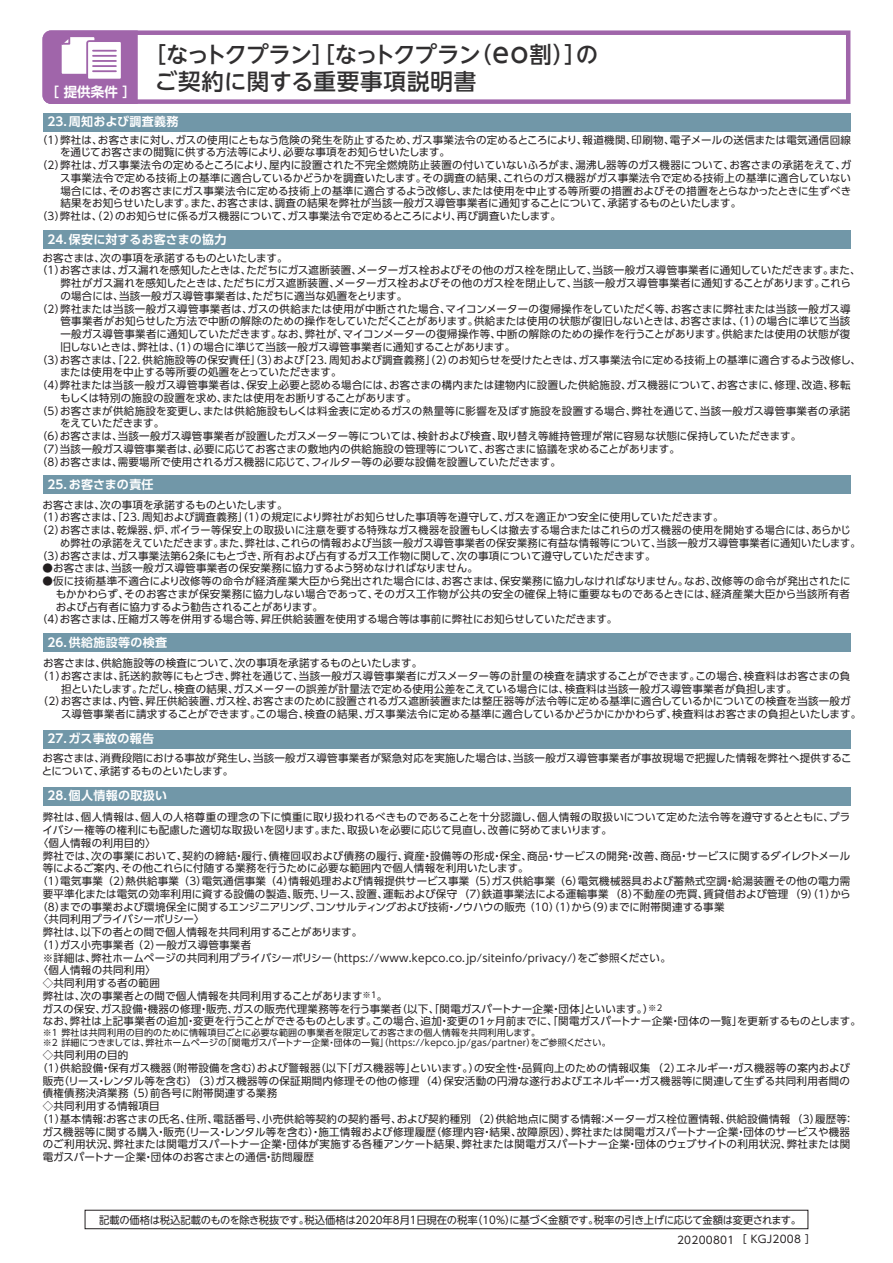
<style>
.page{position:relative;width:893px;height:1263px;background:#fff}
.page>*{position:absolute;margin:0;border:0;box-sizing:border-box;transform-origin:0 0}
.t1{font:500 22.5px/27.2px "UD Shin Go NT Pro";letter-spacing:.005em;color:#312f30}
.t2{font:700 13.5px "UD Shin Go NT Pro De";color:#fff}
.t3{font:700 12px "UD Shin Go Pro De";letter-spacing:.025em;color:#fff}
.t4{font:10.5px/12.8px "UD Shin Go Pro";letter-spacing:.01em;color:#231f20}
.t5{font:10.5px "UD Shin Go Pro";letter-spacing:.03em;color:#231f20}
.t6{font:10.5px "UD Shin Go NT Pro";letter-spacing:-.015em;color:#231f20}
.t7{font:10.5px "UD Shin Go Pro";letter-spacing:-.02em;color:#231f20}
.t8{font:10.5px "UD Shin Go NT Pro";letter-spacing:.025em;color:#231f20}
.t9{font:10.5px "UD Shin Go Pro";letter-spacing:-.01em;color:#231f20}
.t10{font:10.5px "UD Shin Go Pro";letter-spacing:-.015em;color:#231f20}
.t11{font:9px/10.5px "UD Shin Go Pro";letter-spacing:.025em;color:#231f20}
.s1{font-size:27px}
.s2{font-family:"UD Shin Go NT Pro De"}
</style>
<div class="page">
<svg style="left:138px;top:30px;width:712px;height:74px"></svg>
<svg style="left:43px;top:30px;width:95px;height:74px;background:#af7eb8"></svg>
<div style="left:86px;top:40px;width:37px;height:41px;background:#a065aa;border:6px solid #a065aa"></div>
<div style="left:88px;top:42px;width:33px;height:37px;background:#fff;border:2px solid #fff"></div>
<hr style="left:93px;top:50px;width:23px;height:2px;background:#a065aa">
<hr style="left:93px;top:55px;width:23px;height:2px;background:#a065aa">
<hr style="left:93px;top:60px;width:23px;height:2px;background:#a065aa">
<hr style="left:93px;top:65px;width:23px;height:2px;background:#a065aa">
<hr style="left:93px;top:70px;width:23px;height:2px;background:#a065aa">
<div style="left:43px;top:113px;width:807px;height:18px;background:#7197a8"></div>
<div style="left:43px;top:230px;width:807px;height:19px;background:#7197a8"></div>
<div style="left:43px;top:475px;width:807px;height:19px;background:#7197a8"></div>
<div style="left:43px;top:634px;width:807px;height:18px;background:#7197a8"></div>
<div style="left:43px;top:730px;width:807px;height:18px;background:#7197a8"></div>
<div style="left:43px;top:787px;width:807px;height:18px;background:#7197a8"></div>
<div style="left:85px;top:1210px;width:723px;height:19px;border:1px solid #231f20"></div>
<h1 class="t1" style="left:155px;top:40px;width:445px;text-indent:-11px">［なっトクプラン］［なっトクプラン（<span class="s1">eo</span>割）］のご契約に関する重要事項説明書</h1>
<p class="t3" style="left:48px;top:112px;width:132px"><span class="s2">23．</span>周知および調査義務</p>
<p class="t2" style="left:46px;top:81px;width:92px">［ 提供条件 ］</p>
<p class="t4" style="left:37px;top:133px;width:816px">（1）弊社は、お客さまに対し、ガスの使用にともなう危険の発生を防止するため、ガス事業法令の定めるところにより、報道機関、印刷物、電子メールの送信または電気通信回線</p>
<p class="t4" style="left:60px;top:146px;width:391px">を通じてお客さまの閲覧に供する方法等により、必要な事項をお知らせいたします。</p>
<p class="t4" style="left:37px;top:159px;width:816px">（2）弊社は、ガス事業法令の定めるところにより、屋内に設置された不完全燃焼防止装置の付いていないふろがま、湯沸し器等のガス機器について、お客さまの承諾をえて、ガ</p>
<p class="t4" style="left:60px;top:171px;width:792px">ス事業法令で定める技術上の基準に適合しているかどうかを調査いたします。その調査の結果、これらのガス機器がガス事業法令で定める技術上の基準に適合していない</p>
<p class="t4" style="left:60px;top:184px;width:792px">場合には、そのお客さまにガス事業法令に定める技術上の基準に適合するよう改修し、または使用を中止する等所要の措置およびその措置をとらなかったときに生ずべき</p>
<p class="t4" style="left:60px;top:197px;width:682px">結果をお知らせいたします。また、お客さまは、調査の結果を弊社が当該一般ガス導管事業者に通知することについて、承諾するものといたします。</p>
<p class="t4" style="left:37px;top:210px;width:526px">（3）弊社は、（2）のお知らせに係るガス機器について、ガス事業法令で定めるところにより、再び調査いたします。</p>
<p class="t4" style="left:42px;top:251px;width:247px">お客さまは、次の事項を承諾するものといたします。</p>
<p class="t4" style="left:37px;top:264px;width:825px">（1）お客さまは、ガス漏れを感知したときは、ただちにガス遮断装置、メーターガス栓およびその他のガス栓を閉止して、当該一般ガス導管事業者に通知していただきます。また、</p>
<p class="t4" style="left:60px;top:277px;width:792px">弊社がガス漏れを感知したときは、ただちにガス遮断装置、メーターガス栓およびその他のガス栓を閉止して、当該一般ガス導管事業者に通知することがあります。これら</p>
<p class="t4" style="left:60px;top:289px;width:348px">の場合には、当該一般ガス導管事業者は、ただちに適当な処置をとります。</p>
<p class="t4" style="left:37px;top:302px;width:815px">（2）弊社または当該一般ガス導管事業者は、ガスの供給または使用が中断された場合、マイコンメーターの復帰操作をしていただく等、お客さまに弊社または当該一般ガス導</p>
<p class="t4" style="left:60px;top:315px;width:791px">管事業者がお知らせした方法で中断の解除のための操作をしていただくことがあります。供給または使用の状態が復旧しないときは、お客さまは、（1）の場合に準じて当該</p>
<p class="t4" style="left:60px;top:328px;width:792px">一般ガス導管事業者に通知していただきます。なお、弊社が、マイコンメーターの復帰操作等、中断の解除のための操作を行うことがあります。供給または使用の状態が復</p>
<p class="t4" style="left:60px;top:340px;width:456px">旧しないときは、弊社は、（1）の場合に準じて当該一般ガス導管事業者に通知することがあります。</p>
<p class="t4" style="left:37px;top:353px;width:826px">（3）お客さまは、「22．供給施設等の保安責任」（3）および「23．周知および調査義務」（2）のお知らせを受けたときは、ガス事業法令に定める技術上の基準に適合するよう改修し、</p>
<p class="t4" style="left:60px;top:366px;width:283px">または使用を中止する等所要の処置をとっていただきます。</p>
<p class="t4" style="left:37px;top:378px;width:815px">（4）弊社または当該一般ガス導管事業者は、保安上必要と認める場合には、お客さまの構内または建物内に設置した供給施設、ガス機器について、お客さまに、修理、改造、移転</p>
<p class="t4" style="left:60px;top:391px;width:358px">もしくは特別の施設の設置を求め、または使用をお断りすることがあります。</p>
<p class="t4" style="left:37px;top:404px;width:815px">（5）お客さまが供給施設を変更し、または供給施設もしくは料金表に定めるガスの熱量等に影響を及ぼす施設を設置する場合、弊社を通じて、当該一般ガス導管事業者の承諾</p>
<p class="t10" style="left:60px;top:415px;width:106px">をえていただきます。</p>
<p class="t4" style="left:37px;top:429px;width:766px">（6）お客さまは、当該一般ガス導管事業者が設置したガスメーター等については、検針および検査、取り替え等維持管理が常に容易な状態に保持していただきます。</p>
<p class="t4" style="left:37px;top:442px;width:645px">（7）当該一般ガス導管事業者は、必要に応じてお客さまの敷地内の供給施設の管理等について、お客さまに協議を求めることがあります。</p>
<p class="t4" style="left:37px;top:455px;width:526px">（8）お客さまは、需要場所で使用されるガス機器に応じて、フィルター等の必要な設備を設置していただきます。</p>
<p class="t4" style="left:42px;top:498px;width:247px">お客さまは、次の事項を承諾するものといたします。</p>
<p class="t4" style="left:37px;top:511px;width:688px">（1）お客さまは、「23．周知および調査義務」（1）の規定により弊社がお知らせした事項等を遵守して、ガスを適正かつ安全に使用していただきます。</p>
<p class="t4" style="left:37px;top:523px;width:815px">（2）お客さまは、乾燥器、炉、ボイラー等保安上の取扱いに注意を要する特殊なガス機器を設置もしくは撤去する場合またはこれらのガス機器の使用を開始する場合には、あらかじ</p>
<p class="t4" style="left:60px;top:536px;width:802px">め弊社の承諾をえていただきます。また、弊社は、これらの情報および当該一般ガス導管事業者の保安業務に有益な情報等について、当該一般ガス導管事業者に通知いたします。</p>
<p class="t4" style="left:37px;top:549px;width:620px">（3）お客さまは、ガス事業法第62条にもとづき、所有および占有するガス工作物に関して、次の事項について遵守していただきます。</p>
<p class="t4" style="left:42px;top:562px;width:437px">●お客さまは、当該一般ガス導管事業者の保安業務に協力するよう努めなければなりません。</p>
<p class="t4" style="left:42px;top:574px;width:810px">●仮に技術基準不適合により改修等の命令が経済産業大臣から発出された場合には、お客さまは、保安業務に協力しなければなりません。なお、改修等の命令が発出されたに</p>
<p class="t5" style="left:56px;top:585px;width:796px">もかかわらず、そのお客さまが保安業務に協力しない場合であって、そのガス工作物が公共の安全の確保上特に重要なものであるときには、経済産業大臣から当該所有者</p>
<p class="t7" style="left:56px;top:598px;width:269px">および占有者に協力するよう勧告されることがあります。</p>
<p class="t4" style="left:37px;top:613px;width:582px">（4）お客さまは、圧縮ガス等を併用する場合等、昇圧供給装置を使用する場合等は事前に弊社にお知らせしていただきます。</p>
<p class="t4" style="left:43px;top:656px;width:380px">お客さまは、供給施設等の検査について、次の事項を承諾するものといたします。</p>
<p class="t4" style="left:38px;top:669px;width:814px">（1）お客さまは、託送約款等にもとづき、弊社を通じて、当該一般ガス導管事業者にガスメーター等の計量の検査を請求することができます。この場合、検査料はお客さまの負</p>
<p class="t4" style="left:61px;top:682px;width:737px">担といたします。ただし、検査の結果、ガスメーターの誤差が計量法で定める使用公差をこえている場合には、検査料は当該一般ガス導管事業者が負担します。</p>
<p class="t4" style="left:38px;top:695px;width:814px">（2）お客さまは、内管、昇圧供給装置、ガス栓、お客さまのために設置されるガス遮断装置または整圧器等が法令等に定める基準に適合しているかについての検査を当該一般ガ</p>
<p class="t4" style="left:61px;top:707px;width:802px">ス導管事業者に請求することができます。この場合、検査の結果、ガス事業法令に定める基準に適合しているかどうかにかかわらず、検査料はお客さまの負担といたします。</p>
<p class="t4" style="left:42px;top:751px;width:811px">お客さまは、消費段階における事故が発生し、当該一般ガス導管事業者が緊急対応を実施した場合は、当該一般ガス導管事業者が事故現場で把握した情報を弊社へ提供することについて、承諾するものといたします。</p>
<p class="t4" style="left:43px;top:810px;width:809px">弊社は、個人情報は、個人の人格尊重の理念の下に慎重に取り扱われるべきものであることを十分認識し、個人情報の取扱いについて定めた法令等を遵守するとともに、プラ</p>
<p class="t4" style="left:42px;top:823px;width:571px">イバシー権等の権利にも配慮した適切な取扱いを図ります。また、取扱いを必要に応じて見直し、改善に努めてまいります。</p>
<p class="t4" style="left:38px;top:836px;width:120px">〈個人情報の利用目的〉</p>
<p class="t5" style="left:43px;top:847px;width:809px">弊社では、次の事業において、契約の締結・履行、債権回収および債務の履行、資産・設備等の形成・保全、商品・サービスの開発・改善、商品・サービスに関するダイレクトメール</p>
<p class="t4" style="left:43px;top:861px;width:487px">等によるご案内、その他これらに付随する業務を行うために必要な範囲内で個人情報を利用いたします。</p>
<p class="t4" style="left:37px;top:874px;width:814px">（1）電気事業 （2）熱供給事業 （3）電気通信事業 （4）情報処理および情報提供サービス事業 （5）ガス供給事業 （6）電気機械器具および蓄熱式空調・給湯装置その他の電力需</p>
<p class="t4" style="left:43px;top:887px;width:809px">要平準化または電気の効率利用に資する設備の製造、販売、リース、設置、運転および保守 （7）鉄道事業法による運輸事業 （8）不動産の売買、賃貸借および管理 （9）（1）から</p>
<p class="t4" style="left:37px;top:900px;width:689px">（8）までの事業および環境保全に関するエンジニアリング、コンサルティングおよび技術・ノウハウの販売 （10）（1）から（9）までに附帯関連する事業</p>
<p class="t9" style="left:38px;top:911px;width:168px">〈共同利用プライバシーポリシー〉</p>
<p class="t4" style="left:43px;top:925px;width:321px">弊社は、以下の者との間で個人情報を共同利用することがあります。</p>
<p class="t4" style="left:37px;top:938px;width:216px">（1）ガス小売事業者 （2）一般ガス導管事業者</p>
<p class="t4" style="left:43px;top:951px;width:630px">※詳細は、弊社ホームページの共同利用プライバシーポリシー（httpｓ://www.kepco.co.jp/siteinfo/privacy/）をご参照ください。</p>
<p class="t4" style="left:38px;top:963px;width:120px">〈個人情報の共同利用〉</p>
<p class="t4" style="left:43px;top:976px;width:119px">◇共同利用する者の範囲</p>
<p class="t4" style="left:43px;top:989px;width:346px">弊社は、次の事業者との間で個人情報を共同利用することがあります<sup>※1</sup>。</p>
<p class="t4" style="left:42px;top:1002px;width:621px">ガスの保安、ガス設備・機器の修理・販売、ガスの販売代理業務等を行う事業者（以下、「関電ガスパートナー企業・団体」といいます。）<sup>※2</sup></p>
<p class="t4" style="left:43px;top:1015px;width:820px">なお、弊社は上記事業者の追加・変更を行うことができるものとします。この場合、追加・変更の1ヶ月前までに、「関電ガスパートナー企業・団体の一覧」を更新するものとします。</p>
<p class="t11" style="left:43px;top:1027px;width:569px">※1 弊社は共同利用の目的のために情報項目ごとに必要な範囲の事業者を限定してお客さまの個人情報を共同利用します。<br>※2 詳細につきましては、弊社ホームページの「関電ガスパートナー企業・団体の一覧」（https://kepco.jp/gas/partner）をご参照ください。</p>
<p class="t4" style="left:43px;top:1048px;width:87px">◇共同利用の目的</p>
<p class="t5" style="left:37px;top:1059px;width:814px">（1）供給設備・保有ガス機器（附帯設備を含む）および警報器（以下「ガス機器等」といいます。）の安全性・品質向上のための情報収集 （2）エネルギー・ガス機器等の案内および</p>
<p class="t4" style="left:43px;top:1074px;width:809px">販売（リース・レンタル等を含む）（3）ガス機器等の保証期間内修理その他の修理 （4）保安活動の円滑な遂行およびエネルギー・ガス機器等に関連して生ずる共同利用者間の</p>
<p class="t4" style="left:43px;top:1087px;width:236px">債権債務決済業務 （5）前各号に附帯関連する業務</p>
<p class="t4" style="left:43px;top:1099px;width:118px">◇共同利用する情報項目</p>
<p class="t4" style="left:37px;top:1112px;width:818px">（1）基本情報：お客さまの氏名、住所、電話番号、小売供給等契約の契約番号、および契約種別 （2）供給地点に関する情報：メーターガス栓位置情報、供給設備情報 （3）履歴等：</p>
<p class="t4" style="left:42px;top:1125px;width:809px">ガス機器等に関する購入・販売（リース・レンタル等を含む）・施工情報および修理履歴（修理内容・結果、故障原因）、弊社または関電ガスパートナー企業・団体のサービスや機器</p>
<p class="t4" style="left:43px;top:1138px;width:809px">のご利用状況、弊社または関電ガスパートナー企業・団体が実施する各種アンケート結果、弊社または関電ガスパートナー企業・団体のウェブサイトの利用状況、弊社または関</p>
<p class="t4" style="left:43px;top:1150px;width:273px">電ガスパートナー企業・団体のお客さまとの通信・訪問履歴</p>
<p class="t3" style="left:48px;top:229px;width:180px"><span class="s2">24．</span>保安に対するお客さまの協力</p>
<p class="t3" style="left:48px;top:474px;width:108px"><span class="s2">25．</span>お客さまの責任</p>
<p class="t3" style="left:48px;top:633px;width:121px"><span class="s2">26．</span>供給施設等の検査</p>
<p class="t3" style="left:48px;top:729px;width:108px"><span class="s2">27．</span>ガス事故の報告</p>
<p class="t3" style="left:48px;top:786px;width:121px"><span class="s2">28．</span>個人情報の取扱い</p>
<p class="t6" style="left:99px;top:1211px;width:703px">記載の価格は税込記載のものを除き税抜です。税込価格は2020年8月1日現在の税率（10%）に基づく金額です。税率の引き上げに応じて金額は変更されます。</p>
<p class="t8" style="left:677px;top:1231px;width:140px">20200801 ［ KGJ2008 ］</p>
</div>
